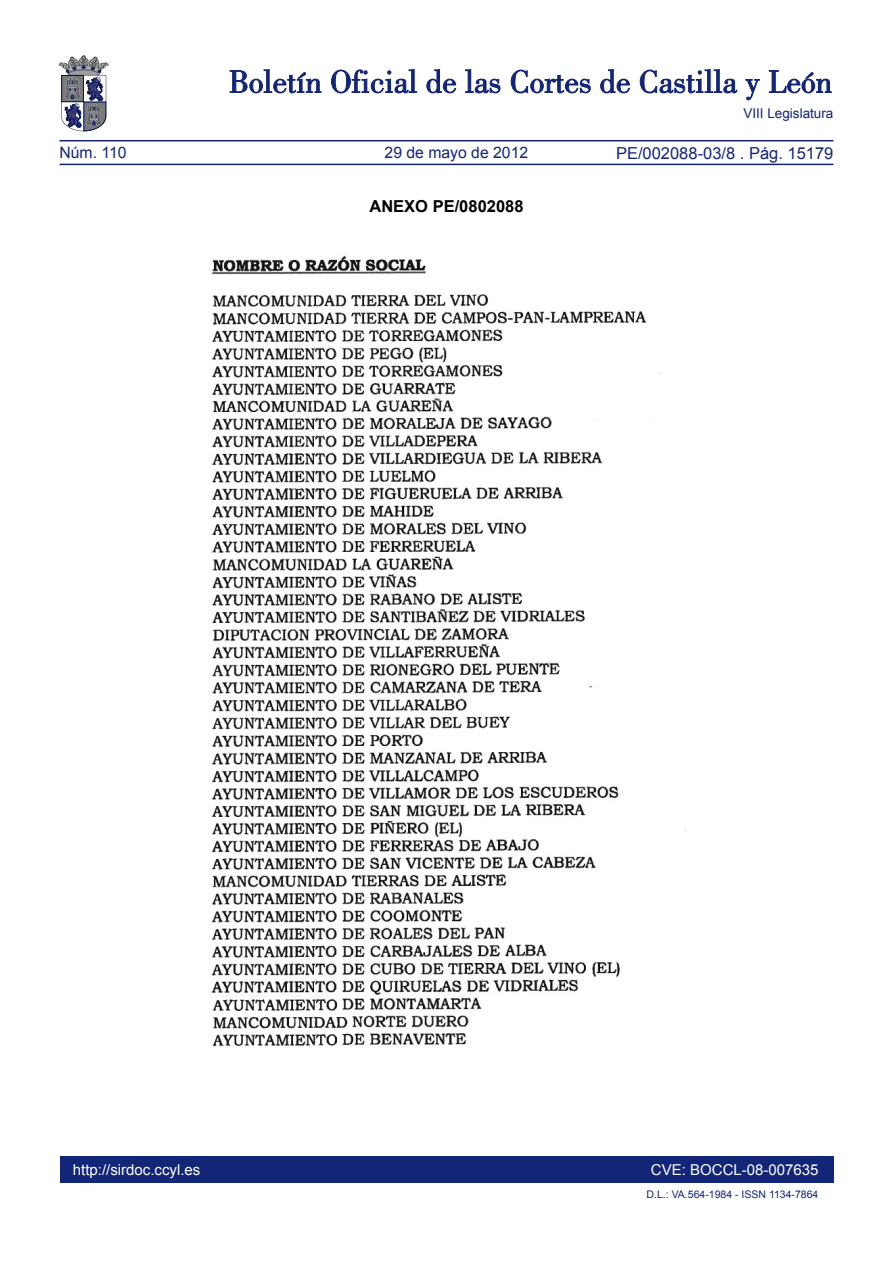
<style>
.page{position:relative;width:893px;height:1263px;background:#fff}
.page>*{position:absolute;margin:0;border:0;box-sizing:border-box;transform-origin:0 0}
.t1{font:16.5px "Arial";color:#132577}
.t2{font:700 16.5px "Arial";color:#000}
.t3{font:15.75px "Arial";color:#132577}
.t4{font:15px "Arial";color:#fff}
.t5{font:13.5px "Arial";color:#132577}
.t6{font:10.5px "Arial";color:#132577}
</style>
<div class="page">
<div style="left:60px;top:1157px;width:773px;height:26px;background:#132577"></div>
<hr style="left:60px;top:164px;width:773px;height:1px;background:#132577">
<hr style="left:60px;top:140px;width:773px;height:1px;background:#132577">
<svg style="left:230px;top:69px;width:91px;height:24px"></svg>
<svg style="left:331px;top:69px;width:86px;height:24px"></svg>
<svg style="left:426px;top:69px;width:30px;height:24px"></svg>
<svg style="left:465px;top:69px;width:35px;height:24px"></svg>
<svg style="left:511px;top:70px;width:80px;height:23px"></svg>
<svg style="left:600px;top:69px;width:30px;height:24px"></svg>
<svg style="left:640px;top:69px;width:97px;height:24px"></svg>
<svg style="left:745px;top:79px;width:15px;height:21px"></svg>
<svg style="left:769px;top:70px;width:62px;height:23px"></svg>
<svg style="left:59px;top:55px;width:49px;height:76px"></svg>
<img style="left:210px;top:255px;width:476px;height:792px">
<p class="t3" style="left:60px;top:142px;width:69px">Núm. 110</p>
<p class="t3" style="left:385px;top:142px;width:145px">29 de mayo de 2012</p>
<p class="t2" style="left:369px;top:196px;width:156px">ANEXO PE/0802088</p>
<p class="t5" style="left:743px;top:105px;width:92px">VIII Legislatura</p>
<p class="t1" style="left:616px;top:142px;width:219px">PE/002088-03/8 . Pág. 15179</p>
<p class="t4" style="left:73px;top:1159px;width:129px">http://sirdoc.ccyl.es</p>
<p class="t4" style="left:651px;top:1159px;width:169px">CVE: BOCCL-08-007635</p>
<p class="t6" style="left:647px;top:1188px;width:173px">D.L.: VA.564-1984 - ISSN 1134-7864</p>
</div>
